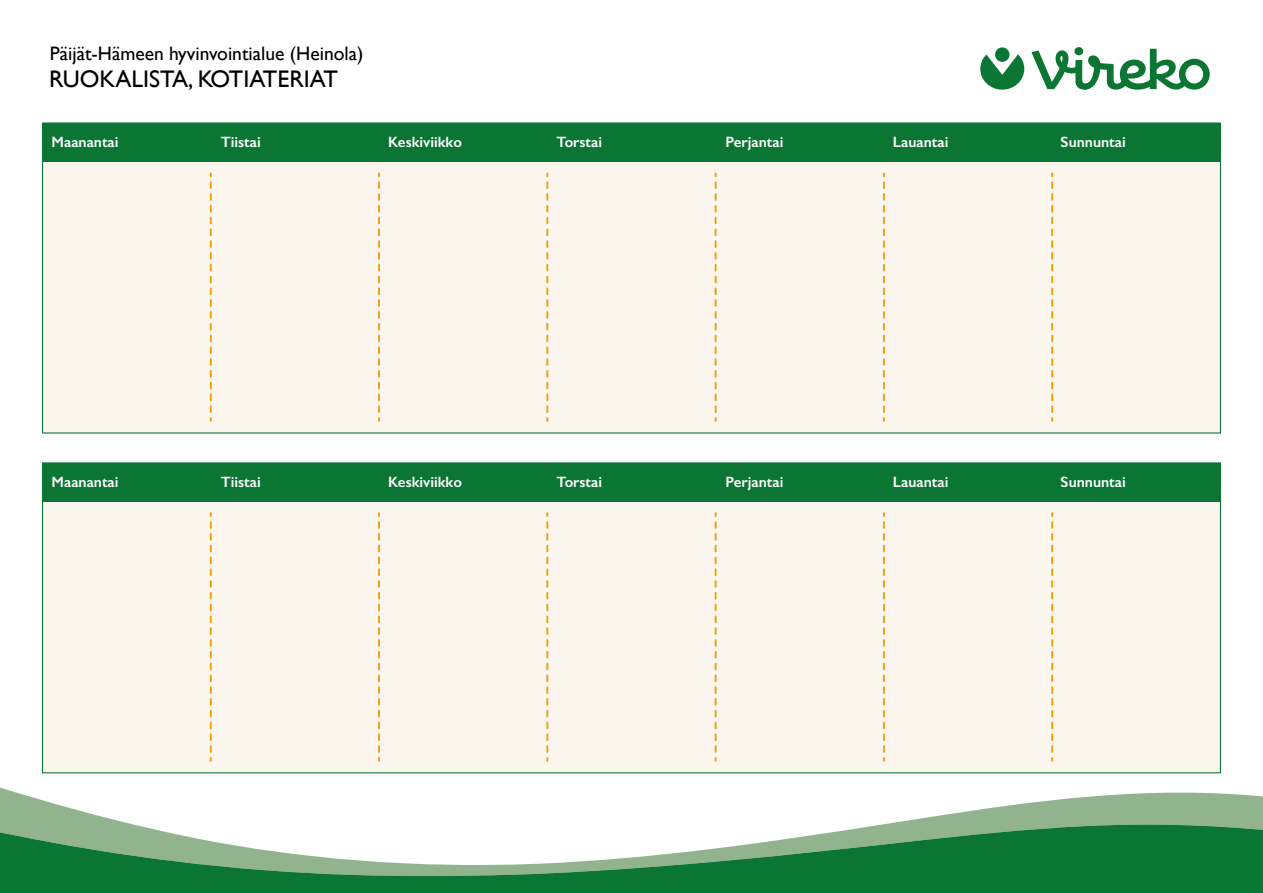
<style>
.page{position:relative;width:1263px;height:893px;background:#fff}
.page>*{position:absolute;margin:0;border:0;box-sizing:border-box;transform-origin:0 0}
.t1{font:24px "Gill Sans";color:#000}
.t2{font:19.5px "Gill Sans";color:#000}
.t3{font:600 15px "Gill Sans";color:#fff}
</style>
<div class="page">
<svg style="left:0;top:753px;width:1263px;height:59px"></svg>
<svg style="left:0;top:812px;width:1263px;height:81px"></svg>
<div style="left:42px;top:123px;width:1178px;height:310px;background:#fdf6ee"></div>
<div style="left:42px;top:123px;width:1178px;height:38px;background:#0b7634"></div>
<div style="left:42px;top:463px;width:1178px;height:310px;background:#fdf6ee"></div>
<div style="left:42px;top:463px;width:1178px;height:38px;background:#0b7634"></div>
<div style="left:995px;top:47px;width:14px;height:15px;background:#0b7634;border-radius:50%"></div>
<svg style="left:980px;top:54px;width:44px;height:36px"></svg>
<svg style="left:1031px;top:47px;width:179px;height:43px"></svg>
<svg style="left:210px;top:182px;width:2px;height:239px"></svg>
<svg style="left:378px;top:182px;width:2px;height:239px"></svg>
<svg style="left:546px;top:182px;width:2px;height:239px"></svg>
<svg style="left:715px;top:182px;width:1px;height:239px"></svg>
<svg style="left:883px;top:182px;width:2px;height:239px"></svg>
<svg style="left:1051px;top:182px;width:2px;height:239px"></svg>
<svg style="left:210px;top:522px;width:2px;height:239px"></svg>
<svg style="left:378px;top:522px;width:2px;height:239px"></svg>
<svg style="left:546px;top:522px;width:2px;height:239px"></svg>
<svg style="left:715px;top:522px;width:1px;height:239px"></svg>
<svg style="left:883px;top:522px;width:2px;height:239px"></svg>
<svg style="left:1051px;top:522px;width:2px;height:239px"></svg>
<h2 class="t2" style="left:50px;top:42px;width:315px">Päijät-Hämeen hyvinvointialue (Heinola)</h2>
<h1 class="t1" style="left:49px;top:65px;width:290px">RUOKALISTA, KOTIATERIAT</h1>
<p class="t3" style="left:52px;top:132px;width:68px">Maanantai</p>
<p class="t3" style="left:221px;top:132px;width:41px">Tiistai</p>
<p class="t3" style="left:388px;top:132px;width:75px">Keskiviikko</p>
<p class="t3" style="left:556px;top:132px;width:47px">Torstai</p>
<p class="t3" style="left:725px;top:132px;width:59px">Perjantai</p>
<p class="t3" style="left:893px;top:132px;width:57px">Lauantai</p>
<p class="t3" style="left:1061px;top:132px;width:67px">Sunnuntai</p>
<p class="t3" style="left:52px;top:472px;width:68px">Maanantai</p>
<p class="t3" style="left:221px;top:472px;width:41px">Tiistai</p>
<p class="t3" style="left:388px;top:472px;width:75px">Keskiviikko</p>
<p class="t3" style="left:556px;top:472px;width:47px">Torstai</p>
<p class="t3" style="left:725px;top:472px;width:59px">Perjantai</p>
<p class="t3" style="left:893px;top:472px;width:57px">Lauantai</p>
<p class="t3" style="left:1061px;top:472px;width:67px">Sunnuntai</p>
</div>
